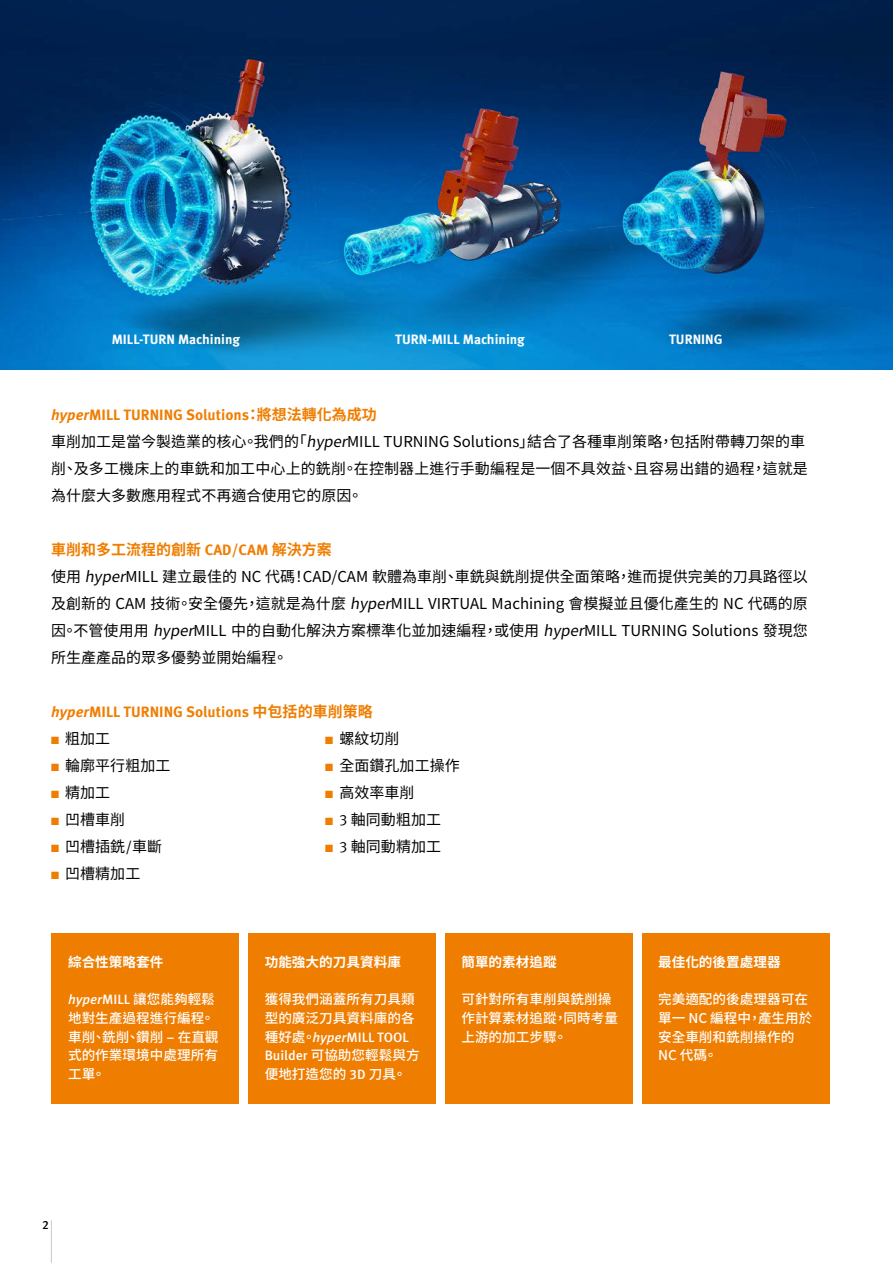
<style>
.page{position:relative;width:893px;height:1263px;background:#fff}
.page>*{position:absolute;margin:0;border:0;box-sizing:border-box;transform-origin:0 0}
.t1{font:15px/27px "Source Han Sans TW";color:#000}
.t2{font:700 15px "Meta Pro";color:#ef7d00}
.t3{font:500 13.5px/18.8px "Source Han Sans TW";color:#fff}
.t4{font:700 13.5px "Meta Pro";color:#fff}
.t5{font:700 13.5px "Source Han Sans TW";color:#fff}
.t6{font:500 13.5px "Meta Pro";color:#fff}
.t7{font:500 12px "Meta Pro";color:#000}
.s1{font-style:italic}
.s2{font-family:"Source Han Sans TW"}
.s3{font-weight:700;color:#ef7d00}
.s4{font-family:"Meta Pro";font-weight:700;color:#ef7d00}
.s5{color:#ef7d00}
.s6{font-family:"Meta Pro"}
.s7{font-family:"Meta Pro";font-style:italic}
</style>
<div class="page">
<hr style="left:51px;top:1220px;width:1px;height:43px;background:#c5c9d2">
<div style="left:51px;top:933px;width:187px;height:170px;background:#ef7d00"></div>
<div style="left:642px;top:933px;width:187px;height:170px;background:#ef7d00"></div>
<div style="left:248px;top:933px;width:187px;height:170px;background:#ef7d00"></div>
<div style="left:445px;top:933px;width:187px;height:170px;background:#ef7d00"></div>
<img style="left:0;top:0;width:892px;height:370px">
<p class="t4" style="left:112px;top:331px;width:130px">MILL-TURN Machining</p>
<p class="t4" style="left:395px;top:331px;width:131px">TURN-MILL Machining</p>
<p class="t4" style="left:669px;top:331px;width:55px">TURNING</p>
<p class="t2" style="left:51px;top:405px;width:327px"><span class="s1">hyper</span>MILL TURNING Solutions<span class="s2">：將想法轉化為成功</span></p>
<p class="t1" style="left:51px;top:428px;width:758px">車削加工是當今製造業的核心。我們的「<span class="s1">hyper</span>MILL TURNING Solutions」結合了各種車削策略，包括附帶轉刀架的車削、及多工機床上的車銑和加工中心上的銑削。在控制器上進行手動編程是一個不具效益、且容易出錯的過程，這就是為什麼大多數應用程式不再適合使用它的原因。</p>
<p class="t1" style="left:51px;top:536px;width:758px"><span class="s3">車削和多工流程的創新</span> <span class="s4">CAD/CAM</span> <span class="s3">解決方案<br></span>使用 <span class="s1">hyper</span>MILL 建立最佳的 NC 代碼！CAD/CAM 軟體為車削、車銑與銑削提供全面策略，進而提供完美的刀具路徑以及創新的 CAM 技術。安全優先，這就是為什麼 <span class="s1">hyper</span>MILL VIRTUAL Machining 會模擬並且優化產生的 NC 代碼的原因。不管使用用 <span class="s1">hyper</span>MILL 中的自動化解決方案標準化並加速編程，或使用 <span class="s1">hyper</span>MILL TURNING Solutions 發現您所生產產品的眾多優勢並開始編程。</p>
<p class="t2" style="left:51px;top:702px;width:323px"><span class="s1">hyper</span>MILL TURNING Solutions <span class="s2">中包括的車削策略</span></p>
<p class="t1" style="left:51px;top:726px;width:61px"><span class="s5">■</span> 粗加工</p>
<p class="t1" style="left:51px;top:753px;width:121px"><span class="s5">■</span> 輪廓平行粗加工</p>
<p class="t1" style="left:51px;top:780px;width:61px"><span class="s5">■</span> 精加工</p>
<p class="t1" style="left:51px;top:807px;width:76px"><span class="s5">■</span> 凹槽車削</p>
<p class="t1" style="left:51px;top:834px;width:113px"><span class="s5">■</span> 凹槽插銑<span class="s6">/</span>車斷</p>
<p class="t1" style="left:51px;top:861px;width:91px"><span class="s5">■</span> 凹槽精加工</p>
<p class="t1" style="left:325px;top:726px;width:76px"><span class="s5">■</span> 螺紋切削</p>
<p class="t1" style="left:325px;top:753px;width:136px"><span class="s5">■</span> 全面鑽孔加工操作</p>
<p class="t1" style="left:325px;top:780px;width:91px"><span class="s5">■</span> 高效率車削</p>
<p class="t1" style="left:325px;top:807px;width:117px"><span class="s5">■</span> <span class="s6">3</span> 軸同動粗加工</p>
<p class="t1" style="left:325px;top:834px;width:117px"><span class="s5">■</span> <span class="s6">3</span> 軸同動精加工</p>
<p class="t5" style="left:68px;top:954px;width:97px">綜合性策略套件</p>
<p class="t3" style="left:68px;top:990px;width:152px"><span class="s7">hyper</span><span class="s6">MILL</span> 讓您能夠輕鬆地對生產過程進行編程。車削、銑削、鑽削 <span class="s6">–</span> 在直觀式的作業環境中處理所有工單。</p>
<p class="t5" style="left:265px;top:954px;width:138px">功能強大的刀具資料庫</p>
<p class="t3" style="left:265px;top:990px;width:151px">獲得我們涵蓋所有刀具類型的廣泛刀具資料庫的各</p>
<p class="t6" style="left:265px;top:1028px;width:146px"><span class="s2">種好處。</span><span class="s1">hyper</span>MILL TOOL</p>
<p class="t3" style="left:265px;top:1046px;width:157px"><span class="s6">Builder</span> 可協助您輕鬆與方便地打造您的 <span class="s6">3D</span> 刀具。</p>
<p class="t5" style="left:461px;top:954px;width:97px">簡單的素材追蹤</p>
<p class="t3" style="left:461px;top:990px;width:158px">可針對所有車削與銑削操作計算素材追蹤，同時考量上游的加工步驟。</p>
<p class="t5" style="left:658px;top:954px;width:124px">最佳化的後置處理器</p>
<p class="t3" style="left:658px;top:990px;width:156px">完美適配的後處理器可在單一 NC 編程中，產生用於安全車削和銑削操作的<br>NC 代碼。</p>
<p class="t7" style="left:42px;top:1217px;width:8px">2</p>
</div>
